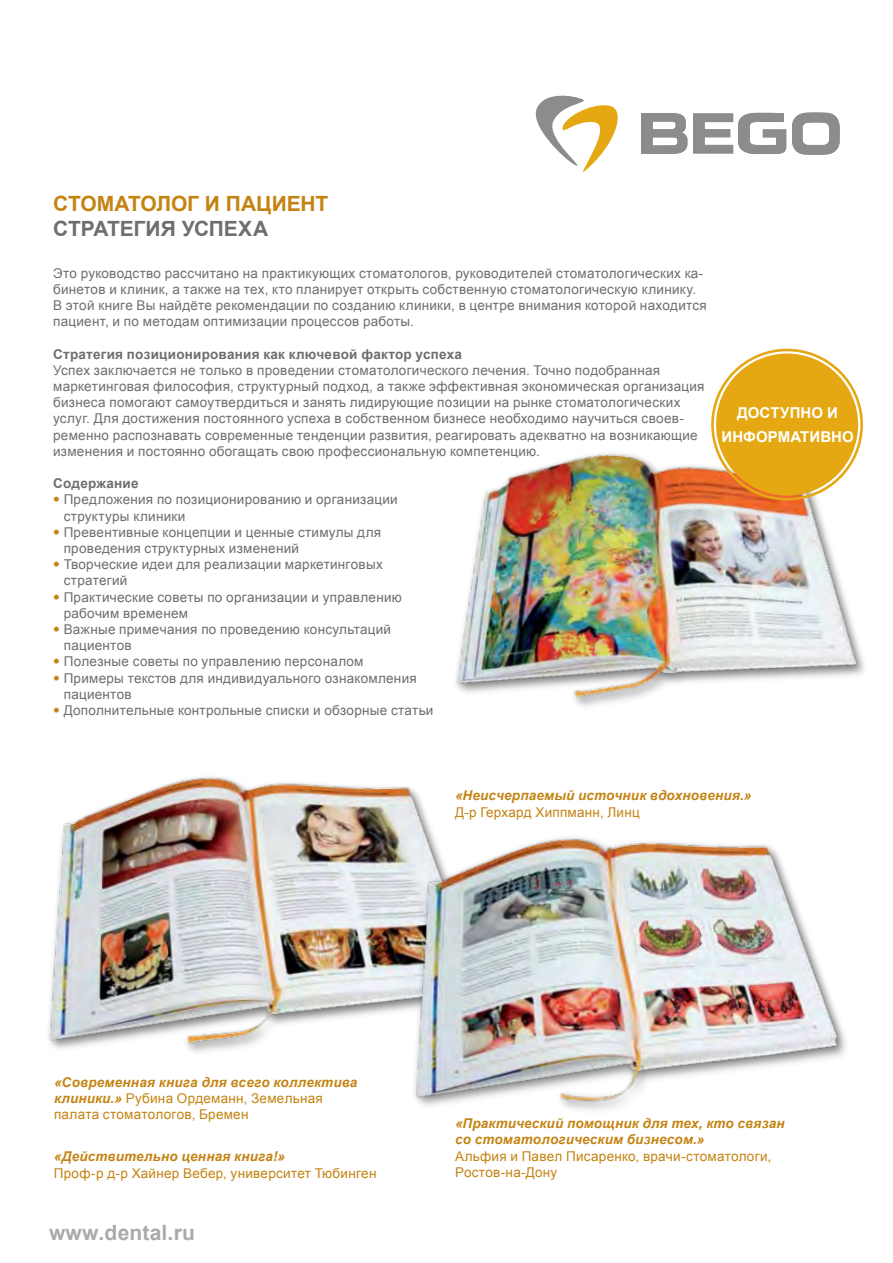
<style>
.page{position:relative;width:893px;height:1263px;background:#fff}
.page>*{position:absolute;margin:0;border:0;box-sizing:border-box;transform-origin:0 0}
.t1{font:700 21px "Arial";letter-spacing:-.005em;color:#c48312}
.t2{font:700 21px "Arial";letter-spacing:-.005em;color:#6d6e71}
.t3{font:700 21px "Arial";letter-spacing:.01em;color:#aaa}
.t4{font:700 15px/24px "Arial";letter-spacing:.005em;color:#fff;text-align:center}
.t5{font:13.5px/16.2px "Arial";letter-spacing:.02em;color:#6d6e71}
.t6{font:13.5px/16.2px "Arial";letter-spacing:.02em;color:#c48312}
.t7{font:italic 700 13.5px/16.2px "Arial";letter-spacing:.015em;color:#c48312}
.t8{font:700 13.5px "Arial";letter-spacing:.015em;color:#6d6e71}
.s1{font-family:"Trade Gothic LT Pro";color:#c48312}
.s2{font-weight:700;font-style:italic}
</style>
<div class="page">
<svg style="left:536px;top:96px;width:82px;height:76px"></svg>
<svg style="left:641px;top:113px;width:46px;height:41px"></svg>
<svg style="left:693px;top:113px;width:93px;height:41px"></svg>
<svg style="left:792px;top:113px;width:48px;height:42px"></svg>
<img style="left:455px;top:405px;width:409px;height:302px">
<div style="left:711px;top:349px;width:152px;height:151px;border:3px solid #e5a812;border-radius:50%"></div>
<div style="left:716px;top:354px;width:142px;height:142px;background:#e5a812;border-radius:50%"></div>
<img style="left:48px;top:777px;width:370px;height:276px">
<img style="left:394px;top:794px;width:452px;height:316px">
<h1 class="t1" style="left:53px;top:190px;width:277px">СТОМАТОЛОГ И ПАЦИЕНТ</h1>
<h1 class="t2" style="left:53px;top:215px;width:217px">СТРАТЕГИЯ УСПЕХА</h1>
<p class="t5" style="left:53px;top:265px;width:655px">Это руководство рассчитанo на практикующих стоматологов, руководителей стоматологических ка&shy;бинетов и клиник, а также на тех, кто планирует открыть собственную стоматологическую клинику.<br>В этой книге Вы найдёте рекомендации по созданию клиники, в центре внимания которой находится пациент, и по методам оптимизации процессов работы.</p>
<p class="t8" style="left:53px;top:345px;width:410px">Стратегия позиционирования как ключевой фактор успеха</p>
<p class="t5" style="left:53px;top:362px;width:653px">Успех заключается не только в проведении стоматологического лечения. Точно подобранная маркетинговая философия, структурный подход, а также эффективная экономическая организация бизнеса помогают самоутвердиться и занять лидирующие позиции на рынке стоматологических услуг. Для достижения постоянного успеха в собственном бизнесе необходимо научиться своев&shy;ременно распознавать современные тенденции развития, реагировать адекватно на возникающие изменения и постоянно обогащать свою профессиональную компетенцию.</p>
<p class="t8" style="left:53px;top:474px;width:87px">Содержание</p>
<p class="t5" style="left:64px;top:492px;width:335px;text-indent:-11px"><span class="s1">•</span> Предложения по позиционированию и организации структуры клиники</p>
<p class="t5" style="left:64px;top:524px;width:319px;text-indent:-11px"><span class="s1">•</span> Превентивные концепции и ценные стимулы для проведения структурных изменений</p>
<p class="t5" style="left:64px;top:556px;width:320px;text-indent:-11px"><span class="s1">•</span> Творческие идеи для реализации маркетинговых стратегий</p>
<p class="t5" style="left:64px;top:589px;width:340px;text-indent:-11px"><span class="s1">•</span> Практические советы по организации и управлению рабочим временем</p>
<p class="t5" style="left:64px;top:621px;width:329px;text-indent:-11px"><span class="s1">•</span> Важные примечания по проведению консультаций пациентов</p>
<p class="t5" style="left:53px;top:654px;width:312px"><span class="s1">•</span> Полезные советы по управлению персоналом</p>
<p class="t5" style="left:64px;top:670px;width:354px;text-indent:-11px"><span class="s1">•</span> Примеры текстов для индивидуального ознакомления пациентов</p>
<p class="t5" style="left:53px;top:702px;width:382px"><span class="s1">•</span> Дополнительные контрольные списки и обзорные статьи</p>
<p class="t4" style="left:721px;top:401px;width:134px">ДОСТУПНО И<br>ИНФОРМАТИВНО</p>
<p class="t7" style="left:455px;top:788px;width:298px">«Неисчерпаемый источник вдохновения.»</p>
<p class="t6" style="left:455px;top:804px;width:186px">Д-р Герхард Хиппманн, Линц</p>
<p class="t6" style="left:54px;top:1074px;width:305px"><span class="s2">«Cовременная книга для всего коллектива клиники.»</span> Рубина Ордеманн, Земельная палата стоматологов, Бремен</p>
<p class="t7" style="left:54px;top:1149px;width:233px">«Действительно ценная книга!»</p>
<p class="t6" style="left:54px;top:1165px;width:324px">Проф-р д-р Хайнер Вебер, университет Тюбинген</p>
<h1 class="t3" style="left:49px;top:1218px;width:147px">www.dental.ru</h1>
<p class="t7" style="left:455px;top:1116px;width:331px">«Практический помощник для тех, кто связан со стоматологическим бизнесом.»</p>
<p class="t6" style="left:455px;top:1148px;width:318px">Альфия и Павел Писаренко, врачи-стоматологи,<br>Ростов-на-Дону</p>
</div>
